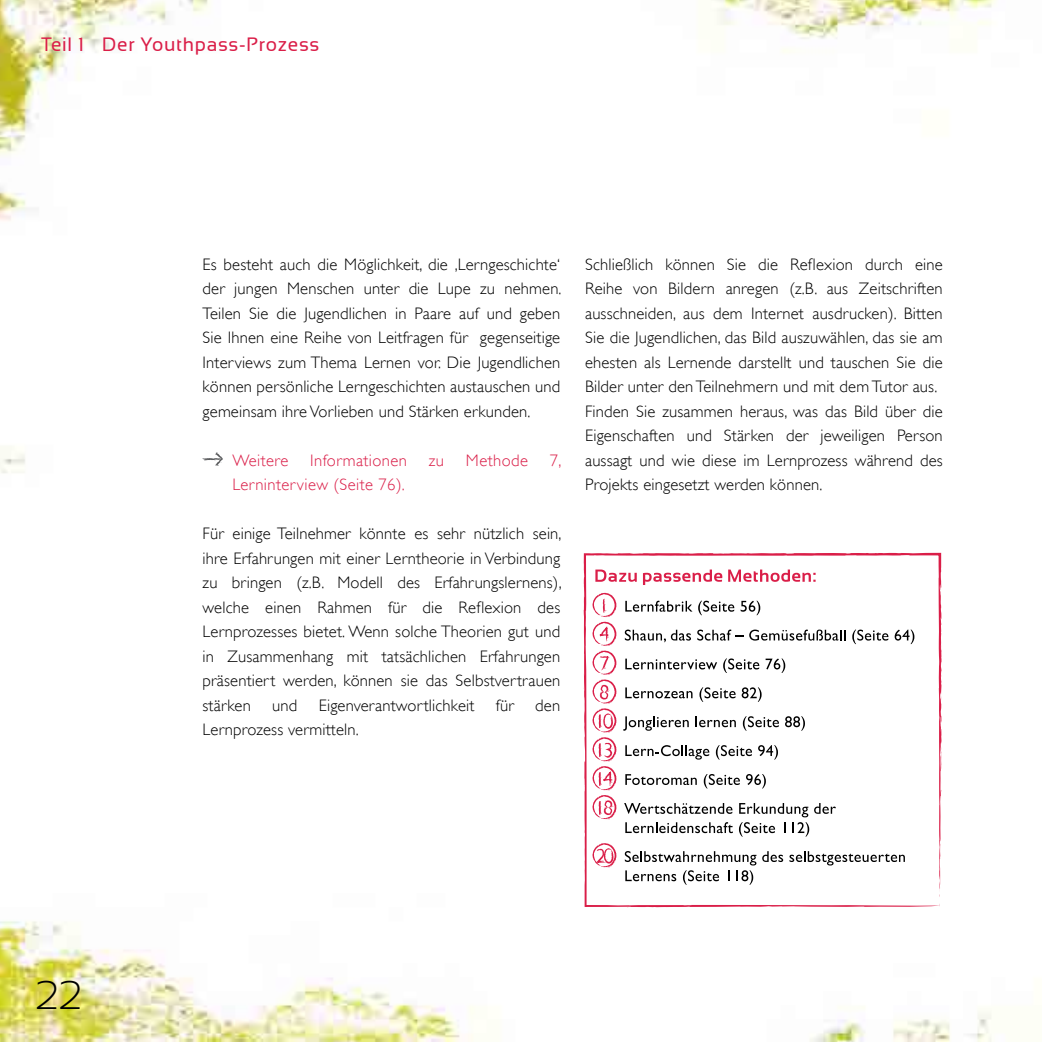
<style>
.page{position:relative;width:1042px;height:1042px;background:#fff}
.page>*{position:absolute;margin:0;border:0;box-sizing:border-box;transform-origin:0 0}
.t1{font:300 40.25px "Sansation";color:#000}
.t2{font:19.25px "Sansation";letter-spacing:.035em;color:#da1e48}
.t3{font:300 16.62px/24.5px "Gill Sans";letter-spacing:.01em;color:#000;text-align:justify}
.t4{font:300 16.62px "Gill Sans";letter-spacing:.025em;color:#da1e48}
</style>
<div class="page">
<img style="left:0;top:0;width:996px;height:1042px">
<svg style="left:584px;top:553px;width:357px;height:354px"></svg>
<svg style="left:939px;top:892px;width:1px;height:16px"></svg>
<svg style="left:595px;top:569px;width:42px;height:13px"></svg>
<svg style="left:643px;top:569px;width:172px;height:16px"></svg>
<svg style="left:625px;top:601px;width:67px;height:11px"></svg>
<svg style="left:698px;top:601px;width:36px;height:14px"></svg>
<svg style="left:740px;top:601px;width:20px;height:14px"></svg>
<svg style="left:625px;top:629px;width:66px;height:13px"></svg>
<svg style="left:697px;top:629px;width:46px;height:11px"></svg>
<svg style="left:749px;top:629px;width:96px;height:11px"></svg>
<svg style="left:852px;top:629px;width:36px;height:15px"></svg>
<svg style="left:894px;top:629px;width:20px;height:15px"></svg>
<svg style="left:625px;top:658px;width:92px;height:11px"></svg>
<svg style="left:723px;top:658px;width:36px;height:15px"></svg>
<svg style="left:765px;top:658px;width:20px;height:15px"></svg>
<svg style="left:625px;top:687px;width:67px;height:11px"></svg>
<svg style="left:699px;top:687px;width:36px;height:15px"></svg>
<svg style="left:741px;top:687px;width:20px;height:15px"></svg>
<svg style="left:623px;top:716px;width:66px;height:15px"></svg>
<svg style="left:696px;top:716px;width:40px;height:11px"></svg>
<svg style="left:743px;top:716px;width:36px;height:15px"></svg>
<svg style="left:785px;top:716px;width:20px;height:15px"></svg>
<svg style="left:625px;top:745px;width:84px;height:14px"></svg>
<svg style="left:716px;top:745px;width:36px;height:14px"></svg>
<svg style="left:758px;top:745px;width:20px;height:14px"></svg>
<svg style="left:625px;top:774px;width:72px;height:11px"></svg>
<svg style="left:704px;top:774px;width:36px;height:14px"></svg>
<svg style="left:746px;top:774px;width:20px;height:14px"></svg>
<svg style="left:624px;top:803px;width:108px;height:11px"></svg>
<svg style="left:625px;top:822px;width:108px;height:11px"></svg>
<svg style="left:739px;top:803px;width:97px;height:33px"></svg>
<svg style="left:762px;top:851px;width:21px;height:11px"></svg>
<svg style="left:789px;top:851px;width:116px;height:14px"></svg>
<svg style="left:625px;top:851px;width:131px;height:34px"></svg>
<svg style="left:592px;top:843px;width:24px;height:25px"></svg>
<svg style="left:592px;top:593px;width:24px;height:227px"></svg>
<svg style="left:203px;top:452px;width:20px;height:14px"></svg>
<p class="t2" style="left:42px;top:33px;width:279px">Teil 1 – Der Youthpass-Prozess</p>
<p class="t3" style="left:203px;top:252px;width:360px">Es besteht auch die Möglichkeit, die ‚Lerngeschichte‘ der jungen Menschen unter die Lupe zu nehmen.<br>Teilen Sie die Jugendlichen in Paare auf und geben Sie Ihnen eine Reihe von Leitfragen für gegenseitige Interviews zum Thema Lernen vor. Die Jugendlichen können persönliche Lerngeschichten austauschen und gemeinsam ihre Vorlieben und Stärken erkunden.</p>
<p class="t4" style="left:232px;top:450px;width:58px">Weitere</p>
<p class="t4" style="left:310px;top:450px;width:98px">Informationen</p>
<p class="t4" style="left:429px;top:450px;width:17px">zu</p>
<p class="t4" style="left:466px;top:450px;width:64px">Methode</p>
<p class="t4" style="left:550px;top:450px;width:13px">7,</p>
<p class="t4" style="left:232px;top:475px;width:174px">Lerninterview (Seite 76).</p>
<p class="t3" style="left:203px;top:521px;width:360px">Für einige Teilnehmer könnte es sehr nützlich sein, ihre Erfahrungen mit einer Lerntheorie in Verbindung zu bringen (z.B. Modell des Erfahrungslernens), welche einen Rahmen für die Reflexion des Lernprozesses bietet. Wenn solche Theorien gut und in Zusammenhang mit tatsächlichen Erfahrungen präsentiert werden, können sie das Selbstvertrauen stärken</p>
<p class="t3" style="left:272px;top:693px;width:27px">und</p>
<p class="t3" style="left:319px;top:693px;width:157px">Eigenverantwortlichkeit</p>
<p class="t3" style="left:496px;top:693px;width:20px">für</p>
<p class="t3" style="left:535px;top:693px;width:26px">den</p>
<p class="t3" style="left:203px;top:717px;width:158px">Lernprozess vermitteln.</p>
<p class="t3" style="left:585px;top:252px;width:359px;text-align:left">Schließlich können Sie die Reflexion durch eine Reihe von Bildern anregen (z.B. aus Zeitschriften ausschneiden, aus dem Internet ausdrucken). Bitten Sie die Jugendlichen, das Bild auszuwählen, das sie am ehesten als Lernende darstellt und tauschen Sie die Bilder unter den Teilnehmern und mit dem Tutor aus.<br>Finden Sie zusammen heraus, was das Bild über die Eigenschaften und Stärken der jeweiligen Person aussagt und wie diese im Lernprozess während des Projekts eingesetzt werden können.</p>
<h1 class="t1" style="left:35px;top:973px;width:48px">22</h1>
</div>
